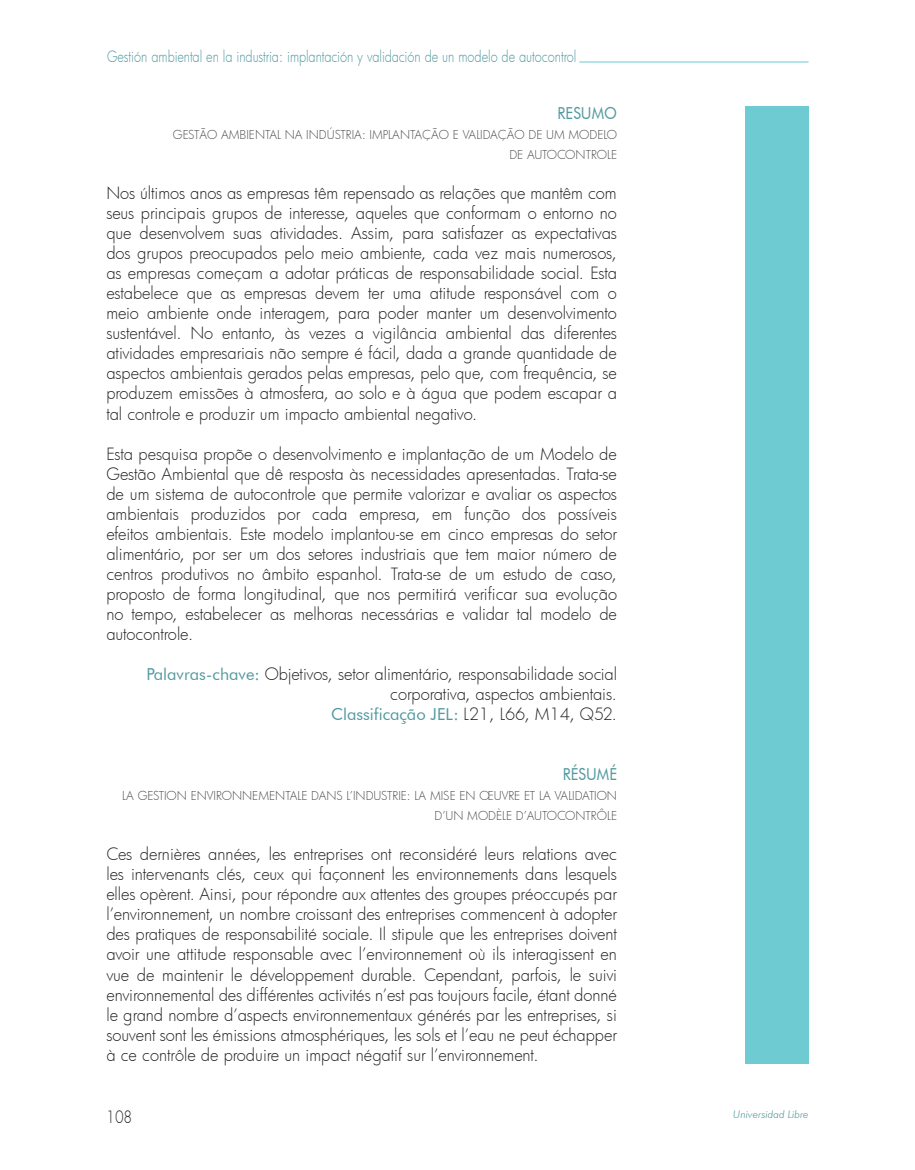
<style>
.page{position:relative;width:915px;height:1170px;background:#fff}
.page>*{position:absolute;margin:0;border:0;box-sizing:border-box;transform-origin:0 0}
.t1{font:300 16.5px/20.1px "Futura";letter-spacing:-.005em;color:#231f20;text-align:justify}
.t2{font:16.5px "Futura BT";color:#5299a0}
.t3{font:16.5px "Futura BT";color:#5299a0;scale:.9 1}
.t4{font:300 16.5px "Futura";letter-spacing:-.005em;color:#231f20;scale:.85 1}
.t5{font:300 15px "Futura";letter-spacing:-.005em;color:#5299a0;scale:.85 1}
.t6{font:300 12px/20.1px "Futura";color:#4b4c4d;text-align:right}
.t7{font:italic 300 10.5px "Futura BT";color:#5299a0}
.s1{font-family:"Futura BT";font-weight:400;color:#5299a0}
.s2{font-family:"Futura";font-weight:300;color:#231f20}
</style>
<div class="page">
<div style="left:744px;top:106px;width:64px;height:957px;background:#6fcbd2"></div>
<hr style="left:579px;top:62px;width:229px;height:1px;background:#6fcbd2">
<p class="t5" style="left:107px;top:46px;width:553px">Gestión ambiental en la industria: implantación y validación de un modelo de autocontrol</p>
<p class="t3" style="left:557px;top:103px;width:67px">resumo</p>
<p class="t6" style="left:173px;top:124px;width:445px">GESTÃO AMBIENTAL NA INDÚSTRIA: IMPLANTAÇÃO E VALIDAÇÃO DE UM MODELO<br>DE AUTOCONTROLE</p>
<p class="t1" style="left:106px;top:183px;width:512px">Nos últimos anos as empresas têm repensado as relações que mantêm com seus principais grupos de interesse, aqueles que conformam o entorno no que desenvolvem suas atividades. Assim, para satisfazer as expectativas dos grupos preocupados pelo meio ambiente, cada vez mais numerosos, as empresas começam a adotar práticas de responsabilidade social. Esta estabelece que as empresas devem ter uma atitude responsável com o meio ambiente onde interagem, para poder manter um desenvolvimento sustentável. No entanto, às vezes a vigilância ambiental das diferentes atividades empresariais não sempre é fácil, dada a grande quantidade de aspectos ambientais gerados pelas empresas, pelo que, com frequência, se produzem emissões à atmosfera, ao solo e à água que podem escapar a tal controle e produzir um impacto ambiental negativo.</p>
<p class="t1" style="left:106px;top:443px;width:512px">Esta pesquisa propõe o desenvolvimento e implantação de um Modelo de Gestão Ambiental que dê resposta às necessidades apresentadas. Trata-se de um sistema de autocontrole que permite valorizar e avaliar os aspectos ambientais produzidos por cada empresa, em função dos possíveis efeitos ambientais. Este modelo implantou-se em cinco empresas do setor alimentário, por ser um dos setores industriais que tem maior número de centros produtivos no âmbito espanhol. Trata-se de um estudo de caso, proposto de forma longitudinal, que nos permitirá verificar sua evolução no tempo, estabelecer as melhoras necessárias e validar tal modelo de autocontrole.</p>
<p class="t1" style="left:146px;top:663px;width:472px;text-align:right"><span class="s1">palavras-chave:</span> Objetivos, setor alimentário, responsabilidade social corporativa, aspectos ambientais.</p>
<p class="t2" style="left:331px;top:704px;width:287px">classificação Jel: <span class="s2">L21, L66, M14, Q52.</span></p>
<p class="t3" style="left:562px;top:764px;width:62px">rÉsumÉ</p>
<p class="t6" style="left:122px;top:785px;width:496px">LA GESTION ENVIRONNEMENTALE DANS L’INDUSTRIE: LA MISE EN ŒUVRE ET LA VALIDATION<br>D’UN MODÈLE D’AUTOCONTRÔLE</p>
<p class="t1" style="left:106px;top:843px;width:512px">Ces dernières années, les entreprises ont reconsidéré leurs relations avec les intervenants clés, ceux qui façonnent les environnements dans lesquels elles opèrent. Ainsi, pour répondre aux attentes des groupes préoccupés par l’environnement, un nombre croissant des entreprises commencent à adopter des pratiques de responsabilité sociale. Il stipule que les entreprises doivent avoir une attitude responsable avec l’environnement où ils interagissent en vue de maintenir le développement durable. Cependant, parfois, le suivi environnemental des différentes activités n’est pas toujours facile, étant donné le grand nombre d’aspects environnementaux générés par les entreprises, si souvent sont les émissions atmosphériques, les sols et l’eau ne peut échapper à ce contrôle de produire un impact négatif sur l’environnement.</p>
<p class="t4" style="left:106px;top:1105px;width:32px">108</p>
<p class="t7" style="left:733px;top:1108px;width:77px">Universidad Libre</p>
</div>
